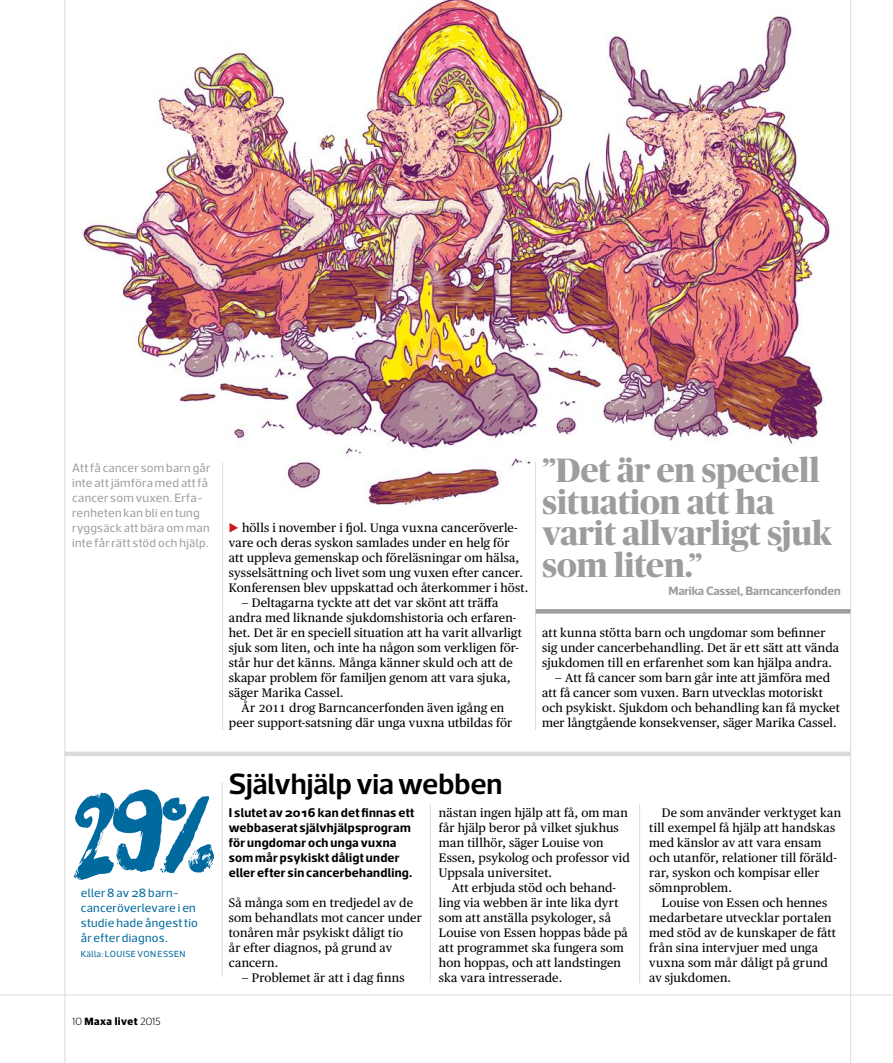
<style>
.page{position:relative;width:893px;height:1063px;background:#fff}
.page>*{position:absolute;margin:0;border:0;box-sizing:border-box;transform-origin:0 0}
.t1{font:112.35px "Brush Up";color:#00699e}
.t2{font:700 33.75px/31.5px "Publico Banner";color:#9d9d9c}
.t3{font:600 30px "Acto";letter-spacing:-.005em;color:#000}
.t4{font:700 12.9px/15px "Acto";letter-spacing:.015em;color:#000}
.t5{font:12.3px/15px "Publico Text Sv";letter-spacing:.01em;color:#000}
.t6{font:12.3px/15px "Acto";letter-spacing:.02em;color:#9d9d9c}
.t7{font:12.3px/15px "Acto";letter-spacing:.02em;color:#00699e}
.t8{font:700 12.3px "Acto";letter-spacing:-.005em;color:#9d9d9c}
.t9{font:700 10.5px "Guardian Sans";letter-spacing:.05em;color:#000}
.t10{font:9px "Acto";letter-spacing:.035em;color:#00699e}
.s1{font-family:"European Pi Three OTW";color:#cd171a}
.s2{font-weight:300}
</style>
<div class="page">
<img style="left:66px;top:0;width:784px;height:959px">
<hr style="left:65px;top:0;width:1px;height:1063px;background:#dadada">
<hr style="left:850px;top:0;width:1px;height:1063px;background:#dadada">
<hr style="left:222px;top:782px;width:1px;height:195px;background:#dadada">
<hr style="left:222px;top:463px;width:1px;height:267px;background:#dadada">
<hr style="left:639px;top:804px;width:1px;height:179px;background:#dadada">
<hr style="left:430px;top:804px;width:1px;height:179px;background:#dadada">
<hr style="left:535px;top:462px;width:1px;height:268px;background:#dadada">
<hr style="left:65px;top:752px;width:785px;height:4px;background:#dadada">
<hr style="left:0;top:995px;width:893px;height:1px;background:#dadada">
<div style="left:536px;top:609px;width:314px;height:5px;background:#9d9d9c"></div>
<p class="t6" style="left:72px;top:460px;width:139px">Att få cancer som barn går inte att jämföra med att få cancer som vuxen. Erfa&shy;renheten kan bli en tung ryggsäck att bära om man inte får rätt stöd och hjälp.</p>
<p class="t5" style="left:229px;top:519px;width:301px"><span class="s1">E</span> hölls i november i fjol. Unga vuxna canceröverle&shy;vare och deras syskon samlades under en helg för<br>att uppleva gemenskap och föreläsningar om hälsa, sysselsättning och livet som ung vuxen efter cancer.<br>Konferensen blev uppskattad och återkommer i höst.</p>
<p class="t5" style="left:229px;top:594px;width:295px;text-indent:13px">– Deltagarna tyckte att det var skönt att träffa andra med liknande sjukdomshistoria och erfaren&shy;het. Det är en speciell situation att ha varit allvarligt sjuk som liten, och inte ha någon som verkligen för&shy;står hur det känns. Många känner skuld och att de skapar problem för familjen genom att vara sjuka, säger Marika Cassel.</p>
<p class="t5" style="left:229px;top:699px;width:285px;text-align:center">År 2011 drog Barncancerfonden även igång en peer support-satsning där unga vuxna utbildas för</p>
<h2 class="t2" style="left:543px;top:455px;width:291px">”Det är en speciell situation att ha varit allvarligt sjuk som liten.”</h2>
<p class="t8" style="left:668px;top:583px;width:174px">Marika Cassel, Barncancerfonden</p>
<p class="t5" style="left:542px;top:624px;width:298px">att kunna stötta barn och ungdomar som befinner sig under cancerbehandling. Det är ett sätt att vända sjukdomen till en erfarenhet som kan hjälpa andra.</p>
<p class="t5" style="left:542px;top:669px;width:299px;text-indent:13px">– Att få cancer som barn går inte att jämföra med att få cancer som vuxen. Barn utvecklas motoriskt och psykiskt. Sjukdom och behandling kan få mycket mer långtgående konsekvenser, säger Marika Cassel.</p>
<h1 class="t1" style="left:73px;top:766px;width:145px">29%</h1>
<p class="t7" style="left:81px;top:886px;width:119px">eller 8 av 28 barn&shy;canceröverlevare i en studie hade ångest tio år efter diagnos.</p>
<p class="t10" style="left:81px;top:949px;width:84px">Källa: louise von essen</p>
<p class="t9" style="left:72px;top:1014px;width:90px"><span class="s2">10</span> Maxa livet <span class="s2">2015</span></p>
<h3 class="t3" style="left:229px;top:766px;width:275px">Självhjälp via webben</h3>
<p class="t4" style="left:229px;top:804px;width:187px">I slutet av 2016 kan det finnas ett webbaserat självhjälpsprogram för ungdomar och unga vuxna som mår psykiskt dåligt under eller efter sin cancerbehandling.</p>
<p class="t5" style="left:229px;top:894px;width:195px">Så många som en tredjedel av de som behandlats mot cancer under tonåren mår psykiskt dåligt tio<br>år efter diagnos, på grund av cancern.</p>
<p class="t5" style="left:242px;top:969px;width:165px">– Problemet är att i dag finns</p>
<p class="t5" style="left:439px;top:804px;width:192px">nästan ingen hjälp att få, om man får hjälp beror på vilket sjukhus man tillhör, säger Louise von<br>Essen, psykolog och professor vid<br>Uppsala universitet.</p>
<p class="t5" style="left:439px;top:879px;width:190px;text-indent:13px">Att erbjuda stöd och behand&shy;ling via webben är inte lika dyrt som att anställa psykologer, så<br>Louise von Essen hoppas både på att programmet ska fungera som hon hoppas, och att landstingen ska vara intresserade.</p>
<p class="t5" style="left:649px;top:804px;width:193px;text-indent:13px">De som använder verktyget kan till exempel få hjälp att handskas med känslor av att vara ensam och utanför, relationer till föräld&shy;rar, syskon och kompisar eller sömnproblem.</p>
<p class="t5" style="left:649px;top:894px;width:188px;text-indent:13px">Louise von Essen och hennes medarbetare utvecklar portalen med stöd av de kunskaper de fått från sina intervjuer med unga vuxna som mår dåligt på grund av sjukdomen.</p>
</div>
